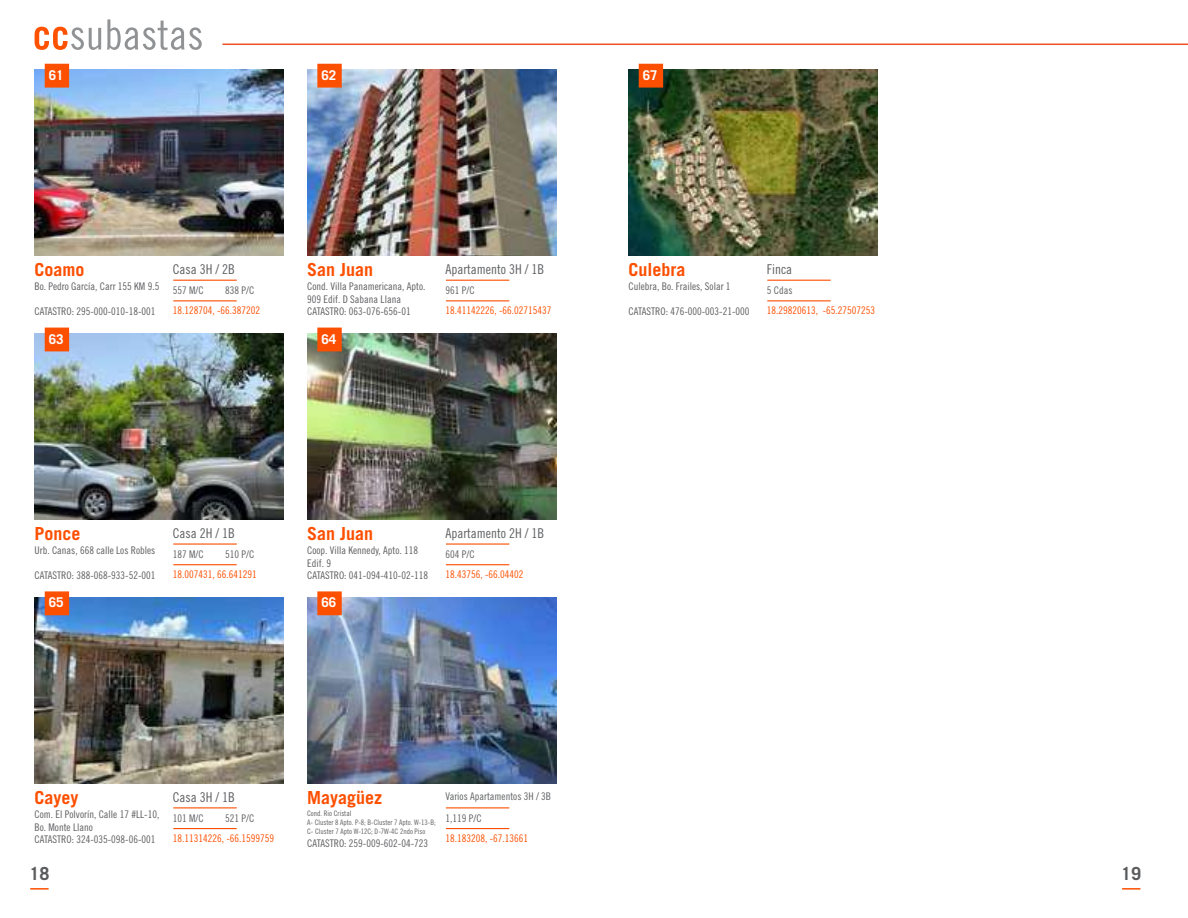
<style>
.page{position:relative;width:1188px;height:918px;background:#fff}
.page>*{position:absolute;margin:0;border:0;box-sizing:border-box;transform-origin:0 0}
.t1{font:700 18px "Trade Gothic LT Std";color:#fd4f00}
.t2{font:700 18px "Trade Gothic LT Std";color:#5a5b5d}
.t3{font:13.5px "Trade Gothic LT Std Cn 18";color:#5f6062}
.t4{font:700 13.5px "Trade Gothic LT Std";color:#fff}
.t5{font:10.5px/12.5px "Trade Gothic LT Std Cn 18";color:#5d5d60}
.t6{font:10.5px "Trade Gothic LT Std Cn 18";color:#fd4f00}
.t7{font:10.5px "Trade Gothic LT Std Cn 18";color:#5f6062}
.t8{font:7.5px/9px "Trade Gothic LT Std Cn 18";color:#5f6062}
.t9{font:7.5px "Trade Gothic LT Std Cn 18";color:#5d5d60}
</style>
<div class="page">
<svg style="left:30px;top:888px;width:19px;height:2px"></svg>
<svg style="left:1122px;top:888px;width:18px;height:2px"></svg>
<hr style="left:222px;top:44px;width:966px;height:1px;background:#ef5124">
<svg style="left:35px;top:27px;width:66px;height:23px"></svg>
<svg style="left:107px;top:19px;width:95px;height:31px"></svg>
<img style="left:35px;top:69px;width:248px;height:187px">
<div style="left:45px;top:64px;width:24px;height:24px;background:#fd4f00"></div>
<hr style="left:173px;top:280px;width:64px;height:1px;background:#fd4f00">
<hr style="left:173px;top:300px;width:64px;height:1px;background:#fd4f00">
<img style="left:307px;top:69px;width:249px;height:187px">
<div style="left:317px;top:64px;width:25px;height:24px;background:#fd4f00;border:2px solid #fd4f00"></div>
<hr style="left:446px;top:280px;width:63px;height:1px;background:#fd4f00">
<hr style="left:446px;top:300px;width:63px;height:1px;background:#fd4f00">
<img style="left:35px;top:333px;width:248px;height:187px">
<div style="left:45px;top:328px;width:24px;height:23px;background:#fd4f00"></div>
<hr style="left:173px;top:543px;width:64px;height:2px;background:#fd4f00">
<hr style="left:173px;top:564px;width:64px;height:1px;background:#fd4f00">
<img style="left:307px;top:333px;width:249px;height:187px">
<div style="left:317px;top:328px;width:25px;height:23px;background:#fd4f00;border:2px solid #fd4f00"></div>
<hr style="left:446px;top:543px;width:63px;height:2px;background:#fd4f00">
<hr style="left:446px;top:564px;width:63px;height:1px;background:#fd4f00">
<img style="left:35px;top:597px;width:248px;height:186px">
<div style="left:45px;top:591px;width:24px;height:24px;background:#fd4f00"></div>
<hr style="left:173px;top:807px;width:64px;height:1px;background:#fd4f00">
<hr style="left:173px;top:828px;width:64px;height:1px;background:#fd4f00">
<img style="left:307px;top:597px;width:249px;height:186px">
<div style="left:317px;top:591px;width:25px;height:24px;background:#fd4f00;border:2px solid #fd4f00"></div>
<hr style="left:446px;top:807px;width:63px;height:1px;background:#fd4f00">
<hr style="left:446px;top:828px;width:63px;height:1px;background:#fd4f00">
<img style="left:629px;top:69px;width:248px;height:187px">
<div style="left:639px;top:64px;width:24px;height:24px;background:#fd4f00"></div>
<hr style="left:767px;top:280px;width:64px;height:1px;background:#fd4f00">
<hr style="left:767px;top:300px;width:64px;height:1px;background:#fd4f00">
<p class="t4" style="left:49px;top:67px;width:17px">61</p>
<p class="t4" style="left:321px;top:67px;width:17px">62</p>
<p class="t4" style="left:643px;top:67px;width:17px">67</p>
<h1 class="t1" style="left:35px;top:259px;width:52px">Coamo</h1>
<p class="t3" style="left:173px;top:261px;width:64px">Casa 3H / 2B</p>
<h1 class="t1" style="left:307px;top:259px;width:68px">San Juan</h1>
<p class="t3" style="left:445px;top:261px;width:100px">Apartamento 3H / 1B</p>
<h1 class="t1" style="left:629px;top:259px;width:59px">Culebra</h1>
<p class="t3" style="left:767px;top:261px;width:27px">Finca</p>
<p class="t5" style="left:35px;top:280px;width:126px">Bo. Pedro García, Carr 155 KM 9.5</p>
<p class="t5" style="left:35px;top:305px;width:123px">CATASTRO: 295-000-010-18-001</p>
<p class="t7" style="left:173px;top:284px;width:32px">557 M/C</p>
<p class="t6" style="left:173px;top:304px;width:89px">18.128704, -66.387202</p>
<p class="t7" style="left:225px;top:284px;width:31px">838 P/C</p>
<p class="t5" style="left:307px;top:280px;width:120px">Cond. Villa Panamericana, Apto.<br>909 Edif. D Sabana Llana<br>CATASTRO: 063-076-656-01</p>
<p class="t7" style="left:446px;top:284px;width:31px">961 P/C</p>
<p class="t6" style="left:445px;top:304px;width:108px">18.41142226, -66.02715437</p>
<p class="t5" style="left:629px;top:280px;width:104px">Culebra, Bo. Frailes, Solar 1</p>
<p class="t5" style="left:629px;top:305px;width:123px">CATASTRO: 476-000-003-21-000</p>
<p class="t7" style="left:767px;top:284px;width:27px">5 Cdas</p>
<p class="t6" style="left:767px;top:304px;width:110px">18.29820613, -65.27507253</p>
<p class="t4" style="left:49px;top:330px;width:17px">63</p>
<p class="t4" style="left:321px;top:330px;width:17px">64</p>
<h1 class="t1" style="left:35px;top:523px;width:48px">Ponce</h1>
<p class="t3" style="left:173px;top:525px;width:64px">Casa 2H / 1B</p>
<h1 class="t1" style="left:307px;top:523px;width:68px">San Juan</h1>
<p class="t3" style="left:445px;top:525px;width:100px">Apartamento 2H / 1B</p>
<p class="t5" style="left:35px;top:544px;width:122px">Urb. Canas, 668 calle Los Robles</p>
<p class="t5" style="left:35px;top:569px;width:123px">CATASTRO: 388-068-933-52-001</p>
<p class="t7" style="left:173px;top:548px;width:32px">187 M/C</p>
<p class="t6" style="left:173px;top:568px;width:85px">18.007431, 66.641291</p>
<p class="t7" style="left:225px;top:548px;width:31px">510 P/C</p>
<p class="t5" style="left:307px;top:544px;width:123px">Coop. Villa Kennedy, Apto. 118<br>Edif. 9<br>CATASTRO: 041-094-410-02-118</p>
<p class="t7" style="left:446px;top:548px;width:31px">604 P/C</p>
<p class="t6" style="left:445px;top:568px;width:80px">18.43756, -66.04402</p>
<p class="t4" style="left:49px;top:594px;width:17px">65</p>
<p class="t4" style="left:321px;top:594px;width:17px">66</p>
<h1 class="t1" style="left:35px;top:786px;width:45px">Cayey</h1>
<p class="t3" style="left:173px;top:789px;width:64px">Casa 3H / 1B</p>
<h1 class="t1" style="left:307px;top:786px;width:76px">Mayagüez</h1>
<p class="t7" style="left:445px;top:790px;width:107px">Varios Apartamentos 3H / 3B</p>
<p class="t5" style="left:35px;top:808px;width:126px">Com. El Polvorín, Calle 17 #LL-10,<br>Bo. Monte Llano<br>CATASTRO: 324-035-098-06-001</p>
<p class="t7" style="left:173px;top:812px;width:32px">101 M/C</p>
<p class="t6" style="left:173px;top:832px;width:103px">18.11314226, -66.1599759</p>
<p class="t7" style="left:225px;top:812px;width:31px">521 P/C</p>
<p class="t9" style="left:307px;top:809px;width:46px">Cond. Rio Cristal</p>
<p class="t8" style="left:307px;top:818px;width:130px">A- Cluster 8 Apto. P-8; B-Cluster 7 Apto. W-13-B;<br>C- Cluster 7 Apto W-12C; D-7W-4C 2ndo Piso</p>
<p class="t5" style="left:307px;top:837px;width:123px">CATASTRO: 259-009-602-04-723</p>
<p class="t7" style="left:446px;top:812px;width:38px">1,119 P/C</p>
<p class="t6" style="left:445px;top:832px;width:84px">18.183208, -67.13661</p>
<h1 class="t2" style="left:29px;top:863px;width:22px">18</h1>
<h1 class="t2" style="left:1121px;top:863px;width:22px">19</h1>
</div>
